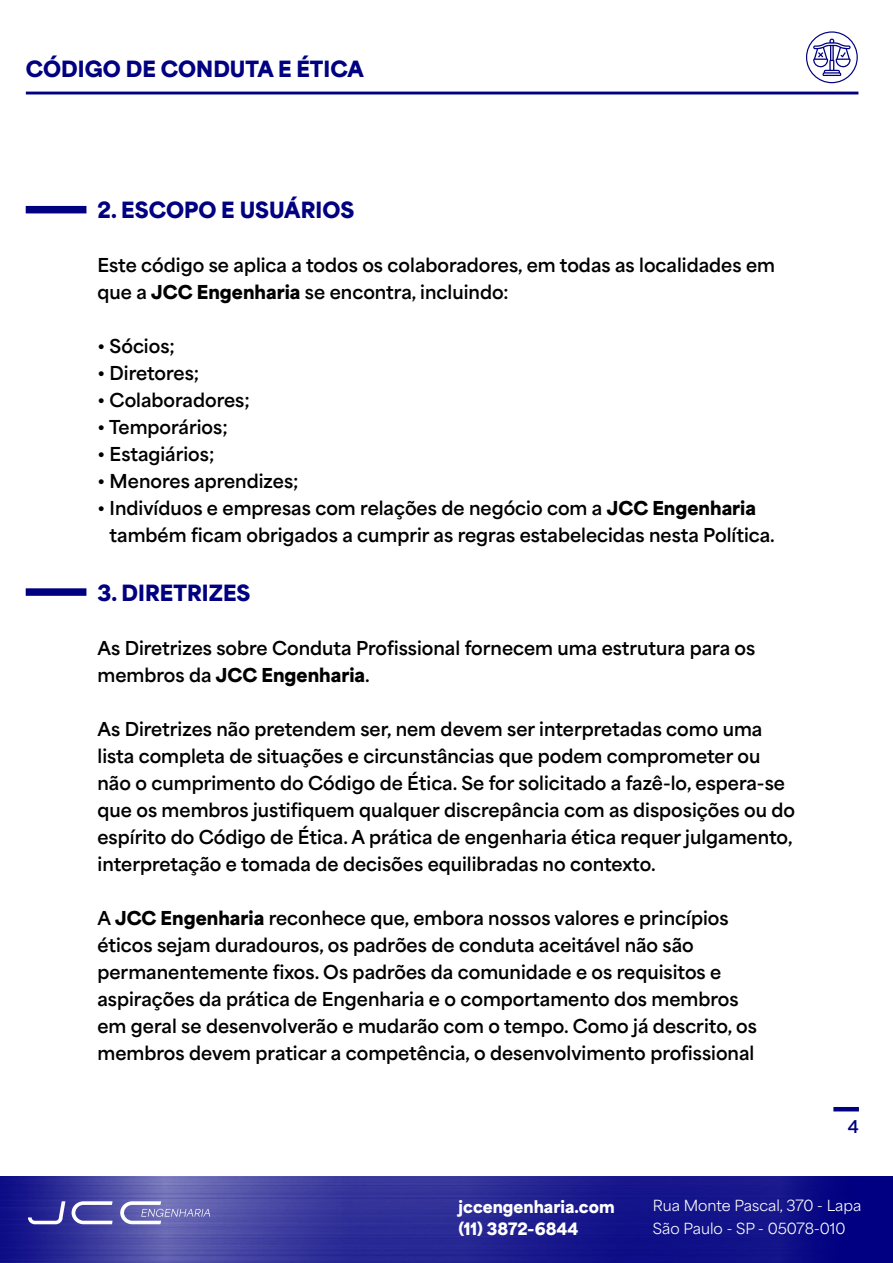
<style>
.page{position:relative;width:893px;height:1263px;background:#fff}
.page>*{position:absolute;margin:0;border:0;box-sizing:border-box;transform-origin:0 0}
.t1{font:900 21px "Area Normal";color:#000081}
.t2{font:700 18px/27px "Area Normal";color:#000}
.t3{font:700 16.5px "Area Normal";color:#000081}
.t4{font:900 16.05px/22.4px "Area Normal";color:#fff}
.t5{font:14.4px/22.4px "Area Normal";color:#fff}
.s1{font-weight:900}
</style>
<div class="page">
<hr style="left:26px;top:92px;width:832px;height:2px;background:#000081">
<img style="left:0;top:1176px;width:893px;height:86px">
<svg style="left:28px;top:1201px;width:37px;height:23px"></svg>
<svg style="left:72px;top:1201px;width:41px;height:23px"></svg>
<svg style="left:120px;top:1201px;width:90px;height:23px;background:#8787c2"></svg>
<div style="left:806px;top:31px;width:52px;height:52px;border:1px solid #000081;border-radius:50%"></div>
<hr style="left:833px;top:1107px;width:26px;height:4px;background:#000081">
<svg style="left:813px;top:39px;width:38px;height:37px"></svg>
<div style="left:26px;top:588px;width:60px;height:8px;background:#000081"></div>
<div style="left:26px;top:206px;width:60px;height:7px;background:#000081"></div>
<p class="t1" style="left:26px;top:50px;width:339px">CÓDIGO DE CONDUTA E ÉTICA</p>
<p class="t1" style="left:98px;top:191px;width:258px">2. ESCOPO E USUÁRIOS</p>
<p class="t2" style="left:98px;top:250px;width:679px">Este código se aplica a todos os colaboradores, em todas as localidades em que a <span class="s1">JCC Engenharia</span> se encontra, incluindo:</p>
<p class="t2" style="left:98px;top:331px;width:79px">• Sócios;</p>
<p class="t2" style="left:98px;top:358px;width:103px">• Diretores;</p>
<p class="t2" style="left:98px;top:385px;width:154px">• Colaboradores;</p>
<p class="t2" style="left:98px;top:412px;width:132px">• Temporários;</p>
<p class="t2" style="left:98px;top:439px;width:118px">• Estagiários;</p>
<p class="t2" style="left:98px;top:466px;width:203px">• Menores aprendizes;</p>
<p class="t2" style="left:110px;top:493px;width:667px;text-indent:-12px">• Indivíduos e empresas com relações de negócio com a <span class="s1">JCC Engenharia </span>também ficam obrigados a cumprir as regras estabelecidas nesta Política.</p>
<p class="t1" style="left:98px;top:573px;width:154px">3. DIRETRIZES</p>
<p class="t2" style="left:98px;top:632px;width:659px">As Diretrizes sobre Conduta Profissional fornecem uma estrutura para os membros da <span class="s1">JCC Engenharia</span>.</p>
<p class="t2" style="left:98px;top:713px;width:699px">As Diretrizes não pretendem ser, nem devem ser interpretadas como uma lista completa de situações e circunstâncias que podem comprometer ou não o cumprimento do Código de Ética. Se for solicitado a fazê-lo, espera-se que os membros justifiquem qualquer discrepância com as disposições ou do espírito do Código de Ética. A prática de engenharia ética requer julgamento, interpretação e tomada de decisões equilibradas no contexto.</p>
<p class="t2" style="left:98px;top:902px;width:661px">A <span class="s1">JCC Engenharia</span> reconhece que, embora nossos valores e princípios éticos sejam duradouros, os padrões de conduta aceitável não são permanentemente fixos. Os padrões da comunidade e os requisitos e aspirações da prática de Engenharia e o comportamento dos membros em geral se desenvolverão e mudarão com o tempo. Como já descrito, os membros devem praticar a competência, o desenvolvimento profissional</p>
<p class="t3" style="left:848px;top:1111px;width:13px">4</p>
<p class="t4" style="left:459px;top:1194px;width:158px">jccengenharia.com (11) 3872-6844</p>
<p class="t5" style="left:653px;top:1193px;width:210px">Rua Monte Pascal, 370 - Lapa<br>São Paulo - SP - 05078-010</p>
</div>
